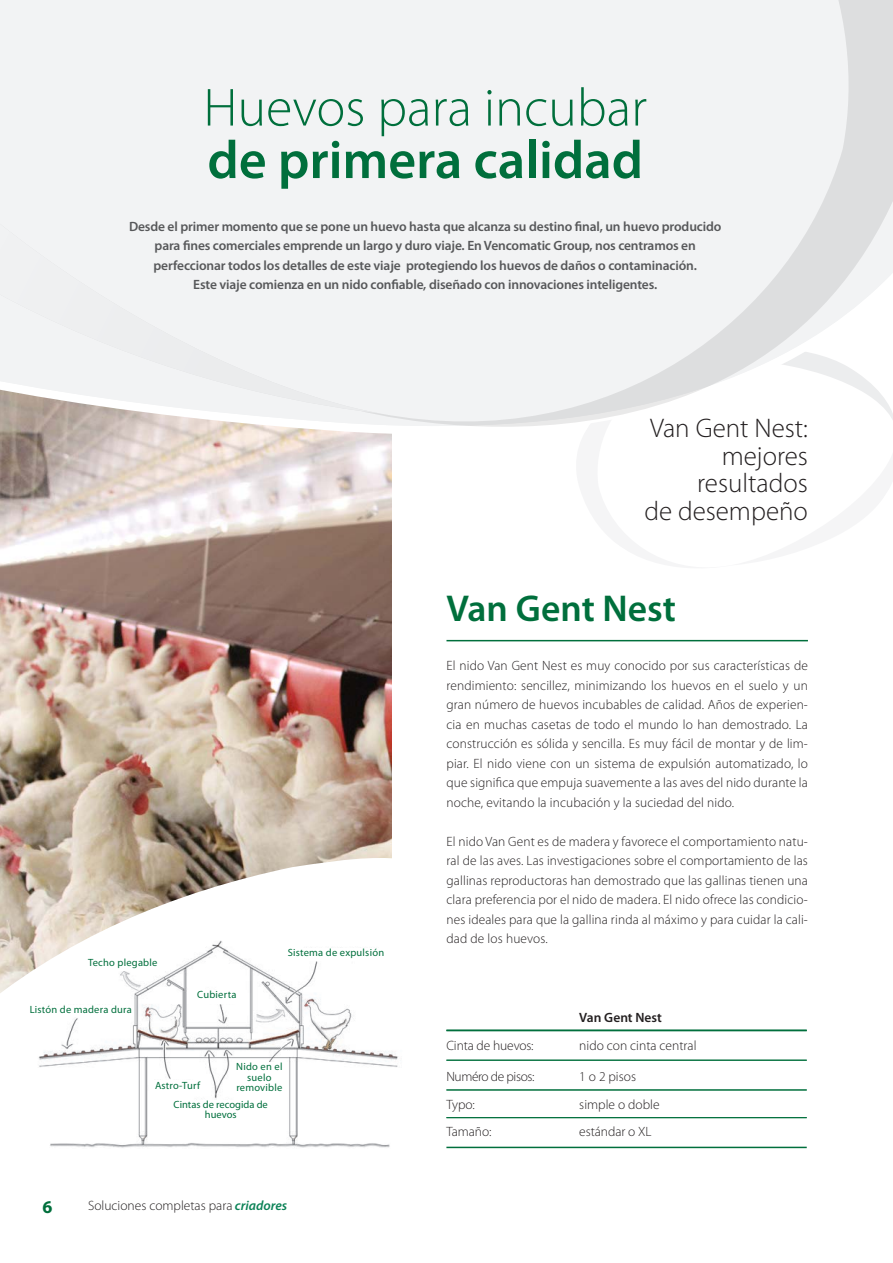
<style>
.page{position:relative;width:893px;height:1263px;background:#fff}
.page>*{position:absolute;margin:0;border:0;box-sizing:border-box;transform-origin:0 0}
.t1{font:300 54px "Myriad Pro";color:#006f3c}
.t2{font:600 54px "Myriad Pro";color:#006f3c}
.t3{font:600 37.5px "Myriad Pro";color:#006f3c}
.t4{font:300 27px/27.6px "Myriad Pro";color:#231f20;text-align:right}
.t5{font:700 18px "Myriad Pro";color:#006f3c}
.t6{font:300 13.5px/19.5px "Myriad Pro";color:#231f20;text-align:justify}
.t7{font:600 13.5px/19.5px "Myriad Pro";letter-spacing:-.01em;color:#57585a;text-align:center}
.t8{font:300 13.5px "Myriad Pro";letter-spacing:-.03em;color:#231f20}
.t9{font:600 13.5px "Myriad Pro";color:#231f20}
.table_text_top_small{font:10.5px/10.5px "Myriad Pro";letter-spacing:.02em;color:#006f3c;text-align:center}
.table_text_top_small-2{font:10.5px/10.5px "Myriad Pro";color:#006f3c;text-align:center}
.s1{font-weight:600;font-style:italic;color:#0b8256}
</style>
<div class="page">
<img style="left:0;top:460px;width:391px;height:387px">
<svg style="left:0;top:847px;width:526px;height:302px"></svg>
<img style="left:34px;top:937px;width:371px;height:212px">
<svg style="left:0;top:437px;width:361px;height:23px;background:#d4c6bf"></svg>
<svg style="left:0;top:413px;width:361px;height:24px"></svg>
<div style="left:0;top:0;width:361px;height:413px;background:#f2f3f4"></div>
<svg style="left:361px;top:0;width:532px;height:521px;fill:#f2f3f4"></svg>
<div style="left:76px;top:958px;width:93px;height:13px;background:#fff"></div>
<div style="left:285px;top:948px;width:102px;height:13px;background:#fff"></div>
<div style="left:30px;top:1005px;width:102px;height:11px;background:#fff"></div>
<div style="left:172px;top:1100px;width:98px;height:30px;background:#fff"></div>
<div style="left:231px;top:1062px;width:57px;height:34px;background:#fff"></div>
<div style="left:149px;top:1080px;width:57px;height:12px;background:#fff"></div>
<div style="left:187px;top:990px;width:60px;height:13px;background:#fff"></div>
<hr style="left:446px;top:640px;width:362px;height:1px;background:#006f3c">
<hr style="left:446px;top:1147px;width:361px;height:1px;background:#006f3c">
<hr style="left:446px;top:1117px;width:361px;height:1px;background:#006f3c">
<hr style="left:446px;top:1060px;width:361px;height:1px;background:#006f3c">
<hr style="left:446px;top:1090px;width:361px;height:1px;background:#006f3c">
<hr style="left:446px;top:1030px;width:361px;height:1px;background:#006f3c">
<p class="t1" style="left:203px;top:75px;width:445px">Huevos para incubar</p>
<p class="t2" style="left:207px;top:126px;width:437px">de primera calidad</p>
<p class="t7" style="left:129px;top:216px;width:594px">Desde el primer momento que se pone un huevo hasta que alcanza su destino final, un huevo producido para fines comerciales emprende un largo y duro viaje. En Vencomatic Group, nos centramos en perfeccionar todos los detalles de este viaje protegiendo los huevos de daños o contaminación.</p>
<p class="t7" style="left:193px;top:274px;width:466px">Este viaje comienza en un nido confiable, diseñado con innovaciones inteligentes.</p>
<p class="t4" style="left:650px;top:414px;width:159px">Van Gent Nest: mejores</p>
<p class="t4" style="left:697px;top:469px;width:112px">resultados</p>
<p class="t4" style="left:644px;top:497px;width:165px">de desempeño</p>
<p class="table_text_top_small" style="left:88px;top:957px;width:71px">Techo plegable</p>
<p class="table_text_top_small" style="left:30px;top:1004px;width:104px">Listón de madera dura</p>
<p class="table_text_top_small" style="left:197px;top:989px;width:41px">Cubierta</p>
<p class="table_text_top_small" style="left:288px;top:947px;width:98px">Sistema de expulsión</p>
<p class="table_text_top_small" style="left:236px;top:1061px;width:48px">Nido en el suelo</p>
<p class="table_text_top_small" style="left:155px;top:1079px;width:47px">Astro-Turf</p>
<p class="table_text_top_small" style="left:236px;top:1082px;width:47px">removible</p>
<p class="table_text_top_small-2" style="left:174px;top:1099px;width:96px">Cintas de recogida de huevos</p>
<p class="t5" style="left:43px;top:1195px;width:11px">6</p>
<p class="t6" style="left:88px;top:1196px;width:201px">Soluciones completas para <span class="s1">criadores</span></p>
<p class="t3" style="left:446px;top:584px;width:231px">Van Gent Nest</p>
<p class="t6" style="left:446px;top:656px;width:363px">El nido Van Gent Nest es muy conocido por sus características de rendimiento: sencillez, minimizando los huevos en el suelo y un gran número de huevos incubables de calidad. Años de experien&shy;cia en muchas casetas de todo el mundo lo han demostrado. La construcción es sólida y sencilla. Es muy fácil de montar y de lim&shy;piar. El nido viene con un sistema de expulsión automatizado, lo que significa que empuja suavemente a las aves del nido durante la noche, evitando la incubación y la suciedad del nido.</p>
<p class="t6" style="left:446px;top:831px;width:363px">El nido Van Gent es de madera y favorece el comportamiento natu&shy;ral de las aves. Las investigaciones sobre el comportamiento de las gallinas reproductoras han demostrado que las gallinas tienen una clara preferencia por el nido de madera. El nido ofrece las condicio&shy;nes ideales para que la gallina rinda al máximo y para cuidar la cali&shy;dad de los huevos.</p>
<p class="t9" style="left:579px;top:1009px;width:84px">Van Gent Nest</p>
<p class="t6" style="left:446px;top:1036px;width:89px">Cinta de huevos:</p>
<p class="t6" style="left:579px;top:1036px;width:119px">nido con cinta central</p>
<p class="t8" style="left:446px;top:1068px;width:90px">Numéro de pisos:</p>
<p class="t6" style="left:579px;top:1066px;width:58px">1 o 2 pisos</p>
<p class="t6" style="left:446px;top:1094px;width:30px">Typo:</p>
<p class="t6" style="left:579px;top:1094px;width:82px">simple o doble</p>
<p class="t6" style="left:446px;top:1122px;width:47px">Tamaño:</p>
<p class="t6" style="left:579px;top:1122px;width:74px">estándar o XL</p>
</div>
